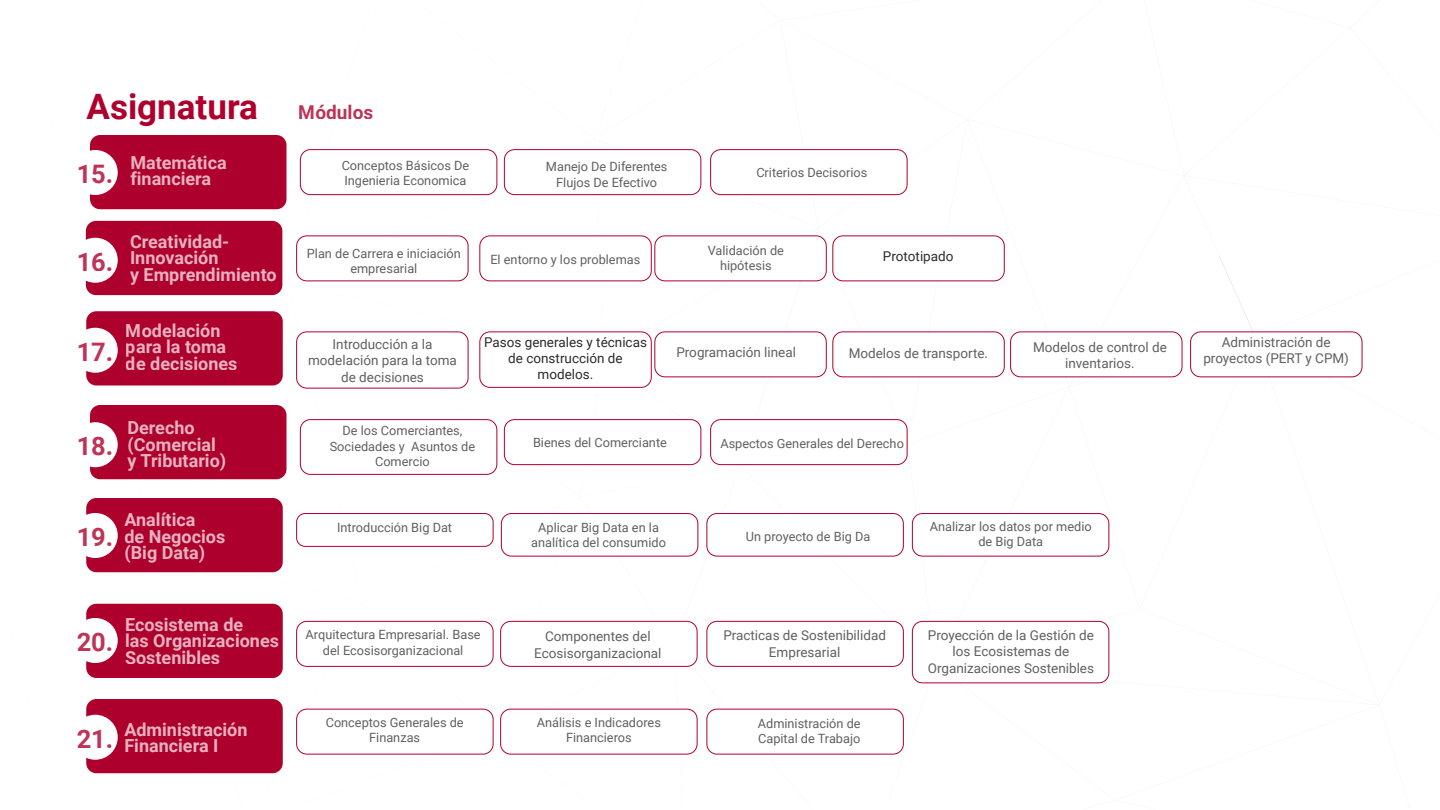
<style>
.page{position:relative;width:1440px;height:810px;background:#fff}
.page>*{position:absolute;margin:0;border:0;box-sizing:border-box;transform-origin:0 0}
.t1{font:700 34.95px "Roboto";color:#ae002d}
.t2{font:700 25.5px "Roboto";color:#ae002d}
.t3{font:700 19.05px "Roboto";color:#ae002d}
.t4{font:700 18px/16.5px "Roboto";color:#fff}
.t5{font:700 18px/16.5px "Roboto";color:rgb(255 255 255/.7)}
.t6{font:13.5px/16.2px "Roboto";color:#606060;text-align:center}
.t7{font:13.5px/16.2px "Roboto";color:#2b2b2b;text-align:center}
.t8{font:12.75px/15.3px "Roboto";color:#606060;text-align:center}
</style>
<div class="page">
<div style="left:300px;top:149px;width:197px;height:46px;border:1px solid #ae002d;border-radius:10px"></div>
<div style="left:504px;top:149px;width:197px;height:46px;border:1px solid #ae002d;border-radius:10px"></div>
<div style="left:710px;top:149px;width:198px;height:46px;border:1px solid #ae002d;border-radius:10px"></div>
<div style="left:90px;top:135px;width:197px;height:74px;background:#ae002d;border-radius:10px"></div>
<div style="left:300px;top:419px;width:197px;height:56px;border:1px solid #ae002d;border-radius:10px"></div>
<div style="left:504px;top:419px;width:197px;height:46px;border:1px solid #ae002d;border-radius:10px"></div>
<div style="left:710px;top:419px;width:198px;height:46px;border:1px solid #ae002d;border-radius:10px"></div>
<div style="left:90px;top:405px;width:197px;height:74px;background:#ae002d;border-radius:10px"></div>
<div style="left:86px;top:221px;width:196px;height:74px;background:#ae002d;border-radius:10px"></div>
<div style="left:86px;top:311px;width:197px;height:74px;background:#ae002d;border-radius:10px"></div>
<div style="left:86px;top:498px;width:197px;height:74px;background:#ae002d;border-radius:10px"></div>
<div style="left:296px;top:513px;width:198px;height:34px;border:1px solid #ae002d;border-radius:9px"></div>
<div style="left:501px;top:513px;width:197px;height:43px;border:1px solid #ae002d;border-radius:10px"></div>
<div style="left:707px;top:513px;width:197px;height:43px;border:1px solid #ae002d;border-radius:10px"></div>
<div style="left:912px;top:513px;width:197px;height:43px;border:1px solid #ae002d;border-radius:10px"></div>
<div style="left:296px;top:709px;width:198px;height:45px;border:1px solid #ae002d;border-radius:10px"></div>
<div style="left:500px;top:709px;width:198px;height:45px;border:1px solid #ae002d;border-radius:10px"></div>
<div style="left:707px;top:709px;width:197px;height:45px;border:1px solid #ae002d;border-radius:10px"></div>
<div style="left:296px;top:621px;width:198px;height:46px;border:1px solid #ae002d;border-radius:10px"></div>
<div style="left:500px;top:621px;width:198px;height:46px;border:1px solid #ae002d;border-radius:10px"></div>
<div style="left:707px;top:621px;width:197px;height:46px;border:1px solid #ae002d;border-radius:10px"></div>
<div style="left:912px;top:621px;width:197px;height:62px;border:1px solid #ae002d;border-radius:10px"></div>
<div style="left:86px;top:604px;width:197px;height:74px;background:#ae002d;border-radius:10px"></div>
<div style="left:86px;top:699px;width:197px;height:74px;background:#ae002d;border-radius:10px"></div>
<div style="left:296px;top:235px;width:172px;height:46px;border:1px solid #ae002d;border-radius:10px"></div>
<div style="left:479px;top:235px;width:173px;height:46px;border:1px solid #ae002d;border-radius:10px"></div>
<div style="left:654px;top:235px;width:173px;height:46px;border:1px solid #ae002d;border-radius:10px"></div>
<div style="left:832px;top:235px;width:173px;height:46px;border:1px solid #ae002d;border-radius:10px"></div>
<div style="left:296px;top:331px;width:172px;height:57px;border:1px solid #ae002d;border-radius:10px"></div>
<div style="left:479px;top:331px;width:173px;height:57px;border:1px solid #ae002d;border-radius:10px"></div>
<div style="left:654px;top:331px;width:173px;height:46px;border:1px solid #ae002d;border-radius:10px"></div>
<div style="left:832px;top:331px;width:173px;height:46px;border:1px solid #ae002d;border-radius:10px"></div>
<div style="left:1190px;top:332px;width:172px;height:45px;border:1px solid #ae002d;border-radius:10px"></div>
<div style="left:1010px;top:331px;width:172px;height:46px;border:1px solid #ae002d;border-radius:10px"></div>
<div style="left:73px;top:150px;width:45px;height:45px;background:#fff;border-radius:50%"></div>
<div style="left:73px;top:238px;width:45px;height:45px;background:#fff;border-radius:50%"></div>
<div style="left:73px;top:328px;width:45px;height:45px;background:#fff;border-radius:50%"></div>
<div style="left:73px;top:422px;width:45px;height:45px;background:#fff;border-radius:50%"></div>
<div style="left:73px;top:513px;width:45px;height:45px;background:#fff;border-radius:50%"></div>
<div style="left:73px;top:618px;width:45px;height:45px;background:#fff;border-radius:50%"></div>
<div style="left:73px;top:715px;width:45px;height:45px;background:#fff;border-radius:50%"></div>
<h1 class="t1" style="left:87px;top:91px;width:173px">Asignatura</h1>
<h3 class="t3" style="left:299px;top:103px;width:76px">Módulos</h3>
<h2 class="t2" style="left:76px;top:163px;width:38px">15.</h2>
<h3 class="t4" style="left:130px;top:155px;width:98px">Matemática financiera</h3>
<p class="t8" style="left:342px;top:159px;width:129px;text-align:left">Conceptos Básicos De<br>Ingenieria Economica</p>
<p class="t8" style="left:546px;top:160px;width:123px">Manejo De Diferentes<br>Flujos De Efectivo</p>
<p class="t8" style="left:756px;top:165px;width:113px">Criterios Decisorios</p>
<h2 class="t2" style="left:76px;top:251px;width:38px">16.</h2>
<h3 class="t4" style="left:130px;top:235px;width:148px">Creatividad-<br>Innovación<br>y Emprendimiento</h3>
<p class="t8" style="left:708px;top:243px;width:78px">Validación de hipótesis</p>
<p class="t7" style="left:883px;top:249px;width:72px">Prototipado</p>
<p class="t8" style="left:339px;top:243px;width:88px">Plan de Carrera</p>
<p class="t8" style="left:307px;top:246px;width:155px">Plan de Carrera e iniciación empresarial</p>
<p class="t8" style="left:490px;top:252px;width:151px">El entorno y los problemas</p>
<h2 class="t2" style="left:76px;top:341px;width:38px">17.</h2>
<h3 class="t4" style="left:126px;top:323px;width:113px">Modelación para la toma de decisiones</h3>
<p class="t7" style="left:484px;top:335px;width:164px">Pasos generales y técnicas de construcción de modelos.</p>
<p class="t6" style="left:308px;top:337px;width:150px">Introducción a la modelación para la toma de decisiones</p>
<p class="t6" style="left:676px;top:345px;width:121px">Programación lineal</p>
<p class="t6" style="left:849px;top:346px;width:141px">Modelos de transporte.</p>
<p class="t6" style="left:1033px;top:340px;width:135px">Modelos de control de inventarios.</p>
<p class="t6" style="left:1203px;top:335px;width:147px">Administración de proyectos (PERT y CPM)</p>
<h2 class="t2" style="left:76px;top:435px;width:38px">18.</h2>
<h3 class="t5" style="left:128px;top:421px;width:100px">Derecho (Comercial y Tributario)</h3>
<p class="t8" style="left:330px;top:424px;width:147px">De los Comerciantes,<br>Sociedades y Asuntos de<br>Comercio</p>
<p class="t8" style="left:533px;top:435px;width:135px">Bienes del Comerciante</p>
<p class="t8" style="left:720px;top:437px;width:185px">Aspectos Generales del Derecho</p>
<h2 class="t2" style="left:76px;top:526px;width:38px">19.</h2>
<h3 class="t5" style="left:124px;top:513px;width:102px">Analítica<br>de Negocios (Big Data)</h3>
<p class="t8" style="left:337px;top:521px;width:117px">Introducción Big Dat</p>
<p class="t8" style="left:930px;top:520px;width:163px">Analizar los datos por medio de Big Data</p>
<p class="t8" style="left:531px;top:520px;width:136px">Aplicar Big Data en la analítica del consumido</p>
<p class="t8" style="left:746px;top:530px;width:126px">Un proyecto de Big Da</p>
<h2 class="t2" style="left:76px;top:631px;width:38px">20.</h2>
<h3 class="t4" style="left:125px;top:617px;width:155px">Ecosistema de<br>las Organizaciones<br>Sostenibles</h3>
<p class="t8" style="left:306px;top:628px;width:177px">Arquitectura Empresarial. Base del Ecosisorganizacional</p>
<p class="t6" style="left:534px;top:629px;width:129px">Componentes del<br>Ecosisorganizacional</p>
<p class="t6" style="left:723px;top:629px;width:164px">Practicas de Sostenibilidad<br>Empresarial</p>
<p class="t6" style="left:928px;top:628px;width:168px">Proyección de la Gestión de los Ecosistemas de<br>Organizaciones Sostenibles</p>
<h2 class="t2" style="left:76px;top:728px;width:38px">21.</h2>
<h3 class="t5" style="left:124px;top:722px;width:125px">Administración<br>Financiera I</h3>
<p class="t8" style="left:326px;top:716px;width:139px">Conceptos Generales de<br>Finanzas</p>
<p class="t8" style="left:537px;top:716px;width:126px">Análisis e Indicadores<br>Financieros</p>
<p class="t8" style="left:758px;top:717px;width:104px;text-align:left">Administración de<br>Capital de Trabajo</p>
</div>
